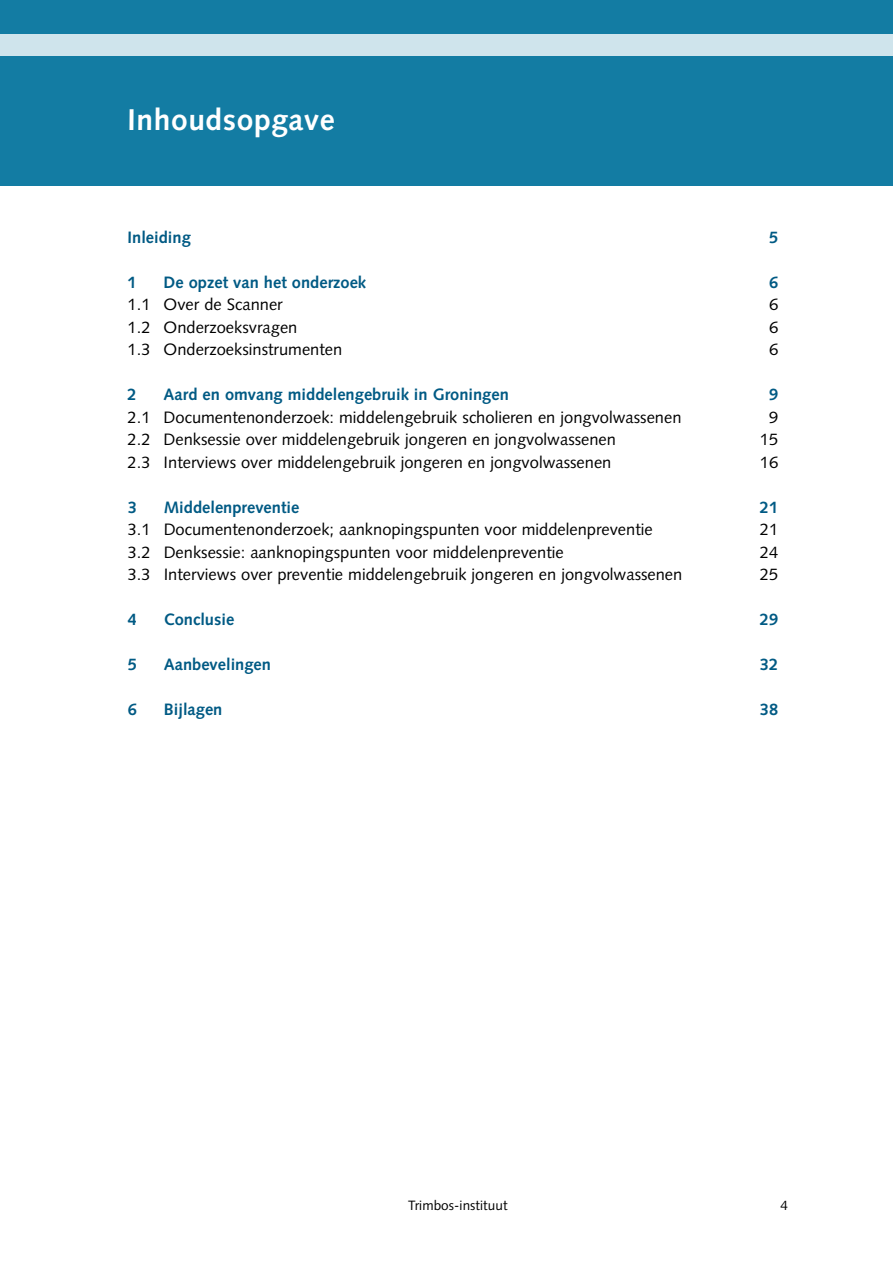
<style>
.page{position:relative;width:893px;height:1263px;background:#fff}
.page>*{position:absolute;margin:0;border:0;box-sizing:border-box;transform-origin:0 0}
.t1{font:700 30px "Syntax LT Std";letter-spacing:.02em;color:#fff}
.t2{font:16.5px "Syntax LT Std";color:#000}
.t3{font:700 16.5px "Syntax LT Std";color:#005a84}
.t4{font:13.5px "Syntax LT Std";letter-spacing:.005em;color:#000}
</style>
<div class="page">
<div style="left:0;top:0;width:893px;height:186px;background:#137ca3"></div>
<div style="left:0;top:34px;width:893px;height:21px;background:#cfe4ec"></div>
<h1 class="t1" style="left:128px;top:102px;width:209px">Inhoudsopgave</h1>
<p class="t3" style="left:128px;top:227px;width:65px">Inleiding</p>
<p class="t3" style="left:769px;top:227px;width:11px">5</p>
<p class="t3" style="left:128px;top:272px;width:11px">1</p>
<p class="t3" style="left:164px;top:272px;width:204px">De opzet van het onderzoek</p>
<p class="t3" style="left:769px;top:272px;width:11px">6</p>
<p class="t2" style="left:128px;top:295px;width:157px">1.1 Over de Scanner</p>
<p class="t2" style="left:769px;top:295px;width:11px">6</p>
<p class="t2" style="left:128px;top:317px;width:171px">1.2 Onderzoeksvragen</p>
<p class="t2" style="left:769px;top:317px;width:11px">6</p>
<p class="t2" style="left:128px;top:340px;width:216px">1.3 Onderzoeksinstrumenten</p>
<p class="t2" style="left:769px;top:340px;width:11px">6</p>
<p class="t3" style="left:128px;top:385px;width:11px">2</p>
<p class="t3" style="left:164px;top:385px;width:347px">Aard en omvang middelengebruik in Groningen</p>
<p class="t3" style="left:769px;top:385px;width:11px">9</p>
<p class="t2" style="left:128px;top:407px;width:555px">2.1 Documentenonderzoek: middelengebruik scholieren en jongvolwassenen</p>
<p class="t2" style="left:769px;top:407px;width:11px">9</p>
<p class="t2" style="left:128px;top:430px;width:490px">2.2 Denksessie over middelengebruik jongeren en jongvolwassenen</p>
<p class="t2" style="left:760px;top:430px;width:20px">15</p>
<p class="t2" style="left:128px;top:452px;width:485px">2.3 Interviews over middelengebruik jongeren en jongvolwassenen</p>
<p class="t2" style="left:760px;top:452px;width:20px">16</p>
<p class="t3" style="left:128px;top:497px;width:11px">3</p>
<p class="t3" style="left:164px;top:497px;width:137px">Middelenpreventie</p>
<p class="t3" style="left:760px;top:497px;width:20px">21</p>
<p class="t2" style="left:128px;top:520px;width:527px">3.1 Documentenonderzoek; aanknopingspunten voor middelenpreventie</p>
<p class="t2" style="left:760px;top:520px;width:20px">21</p>
<p class="t2" style="left:128px;top:542px;width:438px">3.2 Denksessie: aanknopingspunten voor middelenpreventie</p>
<p class="t2" style="left:760px;top:542px;width:20px">24</p>
<p class="t2" style="left:128px;top:565px;width:556px">3.3 Interviews over preventie middelengebruik jongeren en jongvolwassenen</p>
<p class="t2" style="left:760px;top:565px;width:20px">25</p>
<p class="t3" style="left:128px;top:610px;width:11px">4</p>
<p class="t3" style="left:164px;top:610px;width:72px">Conclusie</p>
<p class="t3" style="left:760px;top:610px;width:20px">29</p>
<p class="t3" style="left:128px;top:655px;width:11px">5</p>
<p class="t3" style="left:164px;top:655px;width:109px">Aanbevelingen</p>
<p class="t3" style="left:760px;top:655px;width:20px">32</p>
<p class="t3" style="left:128px;top:700px;width:11px">6</p>
<p class="t3" style="left:164px;top:700px;width:60px">Bijlagen</p>
<p class="t3" style="left:760px;top:700px;width:20px">38</p>
<p class="t4" style="left:408px;top:1197px;width:101px">Trimbos-instituut</p>
<p class="t4" style="left:781px;top:1197px;width:9px">4</p>
</div>
